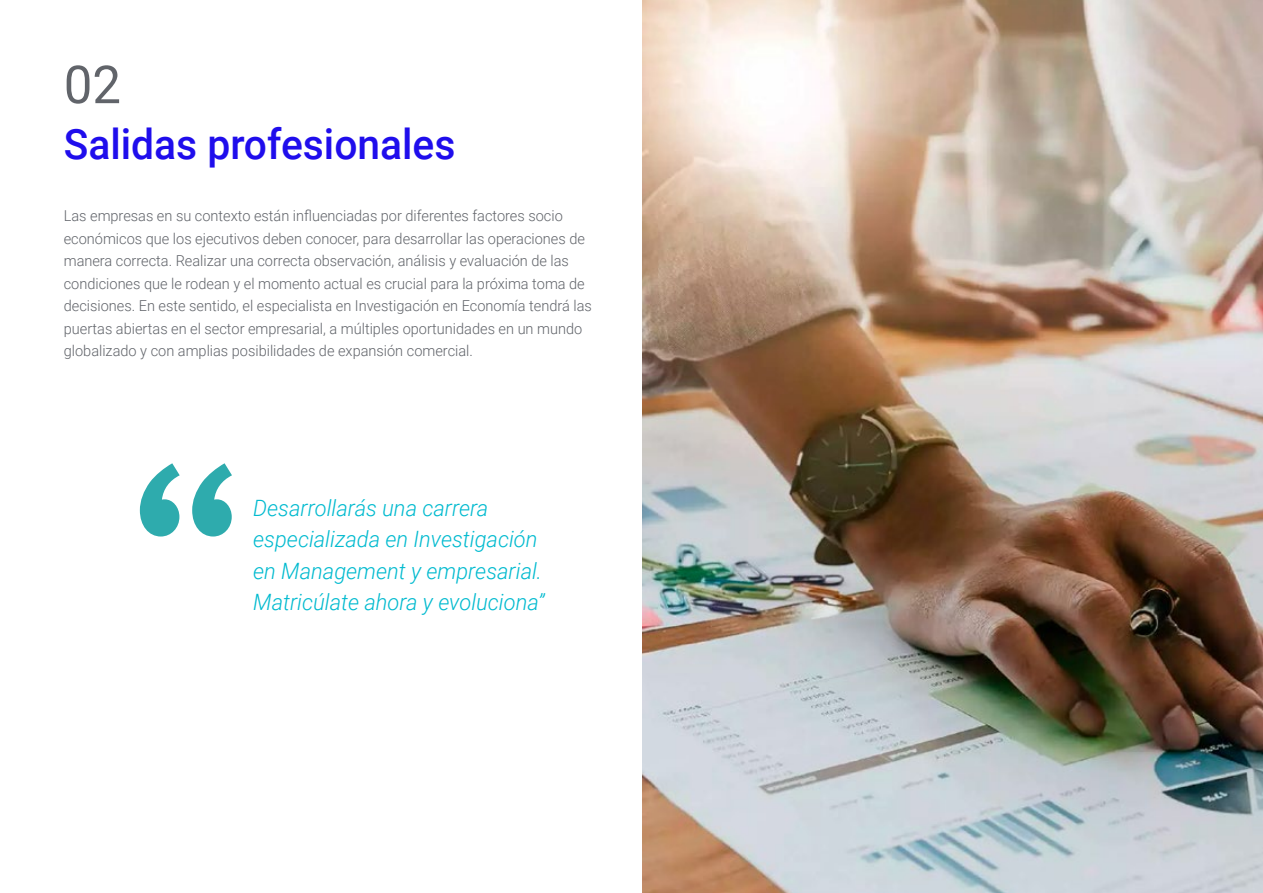
<style>
.page{position:relative;width:1263px;height:893px;background:#fff}
.page>*{position:absolute;margin:0;border:0;box-sizing:border-box;transform-origin:0 0}
.t1{font:52.5px "Roboto";color:#61646a}
.t2{font:500 42px "Roboto";color:#1f0dec}
.t3{font:italic 300 22.5px/31.5px "Roboto";color:#00bacf}
.t4{font:300 15px/22.5px "Roboto";color:#61646a}
</style>
<div class="page">
<img style="left:642px;top:0;width:621px;height:893px">
<svg style="left:140px;top:463px;width:92px;height:73px"></svg>
<h1 class="t1" style="left:64px;top:48px;width:59px">02</h1>
<h2 class="t2" style="left:64px;top:115px;width:393px">Salidas profesionales</h2>
<p class="t4" style="left:64px;top:204px;width:530px">Las empresas en su contexto están influenciadas por diferentes factores socio económicos que los ejecutivos deben conocer, para desarrollar las operaciones de manera correcta. Realizar una correcta observación, análisis y evaluación de las condiciones que le rodean y el momento actual es crucial para la próxima toma de decisiones. En este sentido, el especialista en Investigación en Economía tendrá las puertas abiertas en el sector empresarial, a múltiples oportunidades en un mundo globalizado y con amplias posibilidades de expansión comercial.</p>
<h3 class="t3" style="left:253px;top:491px;width:293px">Desarrollarás una carrera especializada en Investigación en Management y empresarial.<br>Matricúlate ahora y evoluciona”</h3>
</div>
